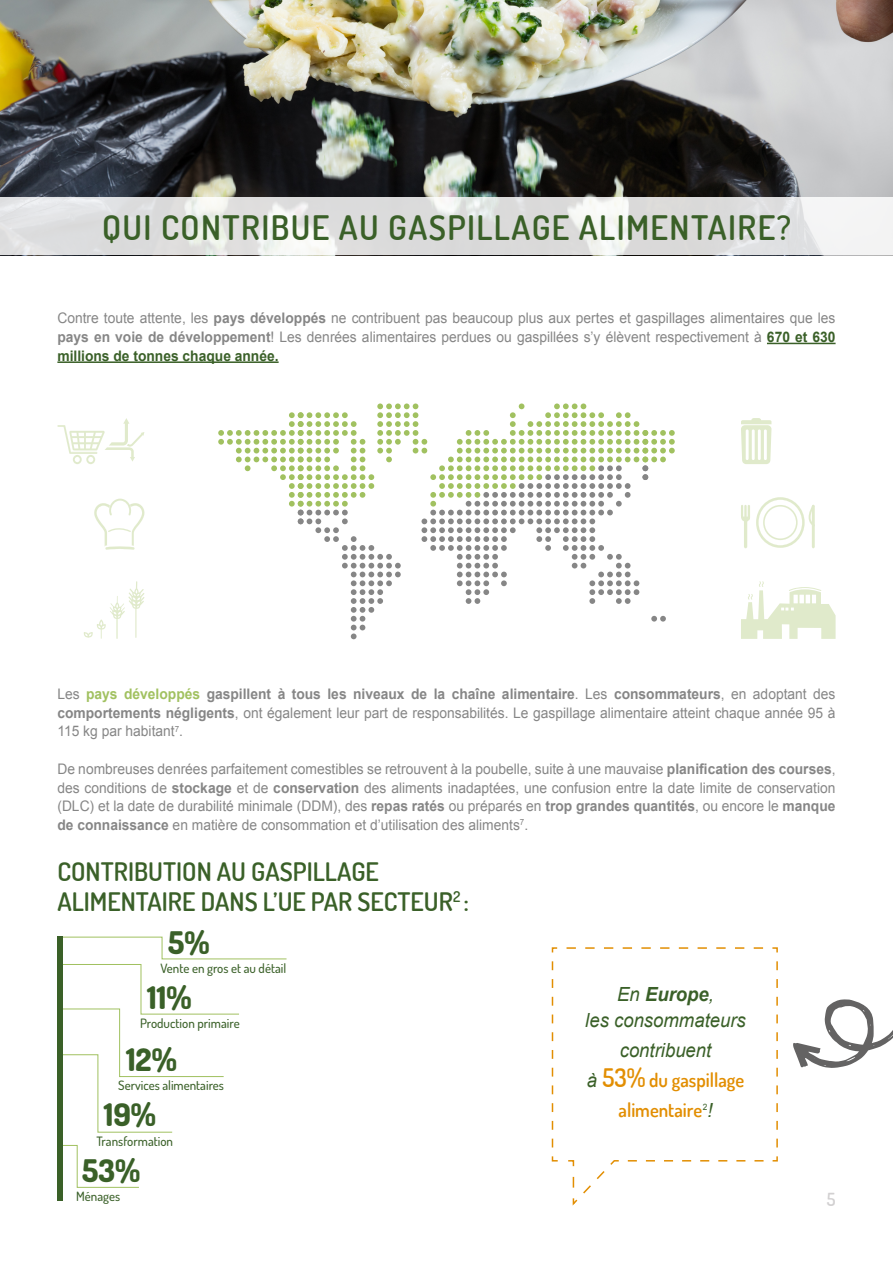
<style>
.page{position:relative;width:893px;height:1263px;background:#fff}
.page>*{position:absolute;margin:0;border:0;box-sizing:border-box;transform-origin:0 0}
.t1{font:600 33.75px "Dosis";letter-spacing:.04em;color:#3a6028}
.t2{font:800 31.2px/62.1px "Dosis";color:#3a6028}
.t3{font:600 25.5px/30px "Dosis";color:#3a6028}
.t4{font:italic 19.5px/25.5px "Arial";color:#3a6028;text-align:center;scale:.95 1}
.t5{font:600 19.5px/30px "Dosis";color:#e28e02;text-align:center;scale:.95 1}
.t6{font:600 18px "Dosis";color:#d2d0d1}
.t7{font:14.55px/18.8px "Arial";color:#868686;text-align:justify;scale:.95 1}
.t8{font:500 12.9px "Dosis";color:#3a6028}
.t9{font:8.7px "Arial";color:#3a6028;scale:.95 1}
.s1{font-weight:700}
.s2{font-weight:700;color:#3a6028}
.s3{font-weight:700;color:#a1c160}
.s4{font-family:"Arial";font-weight:400;font-style:italic;color:#3a6028}
.s5{font-size:25.5px}
</style>
<div class="page">
<img style="left:0;top:0;width:893px;height:198px">
<svg style="left:0;top:198px;width:893px;height:57px;fill:#ddd"></svg>
<hr style="left:767px;top:343px;width:69px;height:1px;background:#3a6028">
<hr style="left:57px;top:361px;width:222px;height:2px;background:#3a6028">
<svg style="left:218px;top:403px;width:457px;height:236px"></svg>
<svg style="left:741px;top:581px;width:95px;height:58px"></svg>
<hr style="left:751px;top:418px;width:10px;height:4px;background:#e0eacb;border-radius:2px">
<svg style="left:741px;top:420px;width:30px;height:44px"></svg>
<hr style="left:744px;top:519px;width:3px;height:29px;background:#e0eacb;border-radius:2px">
<svg style="left:756px;top:497px;width:59px;height:51px"></svg>
<svg style="left:741px;top:505px;width:9px;height:17px"></svg>
<svg style="left:94px;top:499px;width:51px;height:51px"></svg>
<svg style="left:57px;top:418px;width:87px;height:46px"></svg>
<svg style="left:84px;top:581px;width:60px;height:58px"></svg>
<svg style="left:62px;top:936px;width:225px;height:197px"></svg>
<svg style="left:63px;top:1145px;width:76px;height:43px"></svg>
<div style="left:57px;top:937px;width:6px;height:264px;background:#3a6028"></div>
<svg style="left:551px;top:947px;width:227px;height:259px"></svg>
<svg style="left:793px;top:999px;width:100px;height:69px"></svg>
<h1 class="t1" style="left:102px;top:205px;width:690px">QUI CONTRIBUE AU GASPILLAGE ALIMENTAIRE?</h1>
<p class="t7" style="left:57px;top:309px;width:821px">Contre toute attente, les <span class="s1">pays développés</span> ne contribuent pas beaucoup plus aux pertes et gaspillages alimentaires que les <span class="s1">pays en voie de développement</span>! Les denrées alimentaires perdues ou gaspillées s’y élèvent respectivement à <span class="s2">670 et 630 millions de tonnes chaque année.</span></p>
<p class="t7" style="left:57px;top:685px;width:820px">Les <span class="s3">pays développés</span> <span class="s1">gaspillent à tous les niveaux de la chaîne alimentaire</span>. Les <span class="s1">consommateurs</span>, en adoptant des <span class="s1">comportements négligents</span>, ont également leur part de responsabilités. Le gaspillage alimentaire atteint chaque année 95 à 115 kg par habitant<sup>7</sup>.</p>
<p class="t7" style="left:57px;top:760px;width:821px">De nombreuses denrées parfaitement comestibles se retrouvent à la poubelle, suite à une mauvaise <span class="s1">planification des courses</span>, des conditions de <span class="s1">stockage</span> et de <span class="s1">conservation</span> des aliments inadaptées, une confusion entre la date limite de conservation (DLC) et la date de durabilité minimale (DDM), des <span class="s1">repas ratés</span> ou préparés en <span class="s1">trop grandes quantités</span>, ou encore le <span class="s1">manque de connaissance</span> en matière de consommation et d’utilisation des aliments<sup>7</sup>.</p>
<h3 class="t3" style="left:57px;top:856px;width:413px">CONTRIBUTION AU GASPILLAGE<br>ALIMENTAIRE DANS L’UE PAR SECTEUR<sup>2</sup> :</h3>
<h2 class="t2" style="left:168px;top:911px;width:43px">5%</h2>
<p class="t8" style="left:161px;top:959px;width:127px">Vente en gros et au détail</p>
<h2 class="t2" style="left:126px;top:966px;width:67px;text-indent:21px">11%<br>12%</h2>
<h2 class="t2" style="left:82px;top:1086px;width:75px;line-height:55.9px;text-indent:22px">19%<br>53%</h2>
<p class="t8" style="left:140px;top:1015px;width:101px">Production primaire</p>
<p class="t8" style="left:118px;top:1077px;width:107px">Services alimentaires</p>
<p class="t8" style="left:96px;top:1132px;width:78px">Transformation</p>
<p class="t8" style="left:76px;top:1188px;width:45px">Ménages</p>
<h3 class="t4" style="left:585px;top:982px;width:171px">En <span class="s1">Europe</span>,<br>les consommateurs</h3>
<h3 class="t4" style="left:620px;top:1037px;width:98px">contribuent</h3>
<h3 class="t5" style="left:587px;top:1064px;width:167px"><span class="s4">à</span> <span class="s5">53%</span> du gaspillage alimentaire <span class="s4">!</span></h3>
<p class="t9" style="left:703px;top:1101px;width:6px">2</p>
<p class="t6" style="left:827px;top:1187px;width:10px">5</p>
</div>
